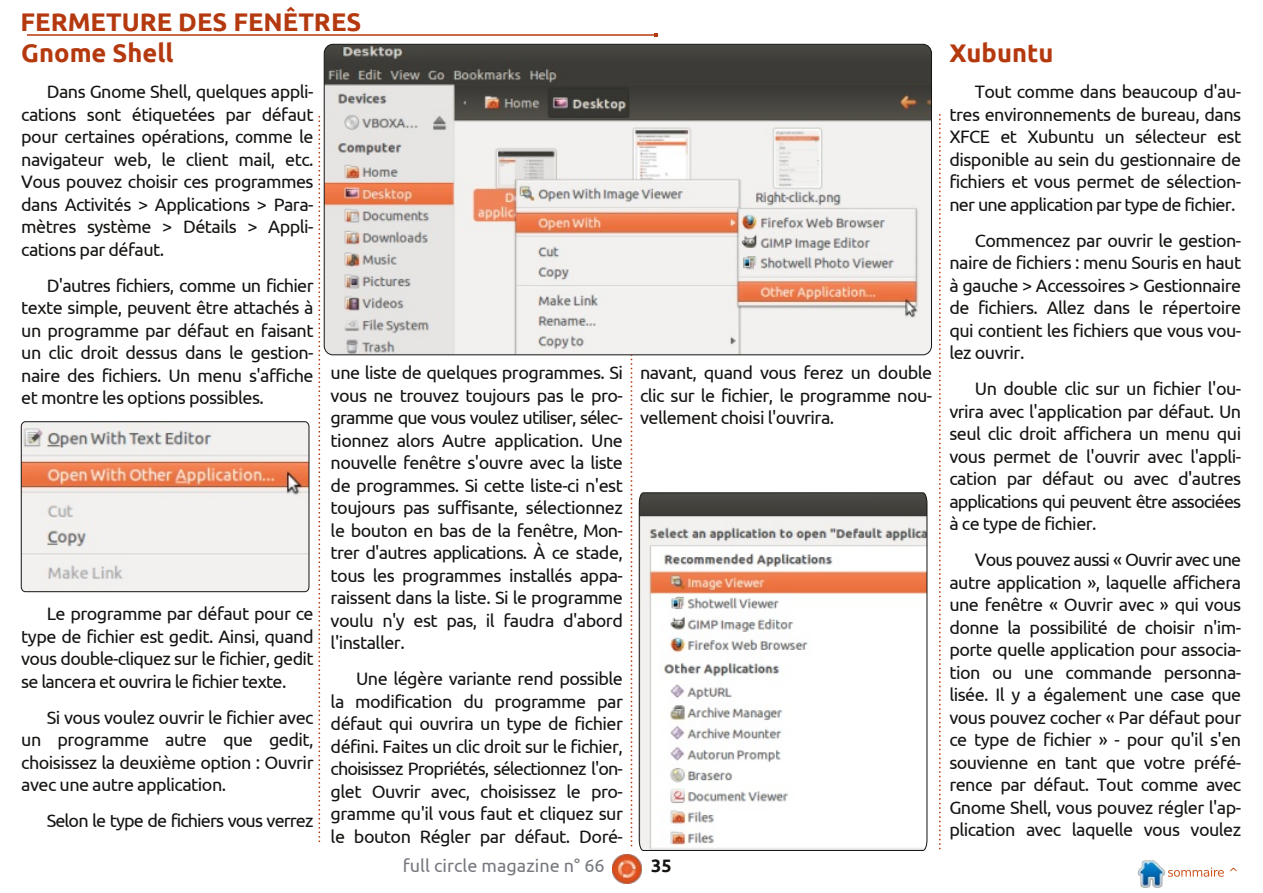
<style>
.page{position:relative;width:1263px;height:893px;background:#fff}
.page>*{position:absolute;margin:0;border:0;box-sizing:border-box;transform-origin:0 0}
.t1{font:700 25.5px "Ubuntu";color:#b5390f}
.t2{font:18px/22.5px "Ubuntu";letter-spacing:-.03em;color:#161412;text-align:justify}
.t3{font:18px "Ubuntu";letter-spacing:-.05em;color:#161412}
.t4{font:18px "Ubuntu";color:#777980}
.t5{font:700 18px "Ubuntu";color:#161412}
</style>
<div class="page">
<svg style="left:319px;top:116px;width:1px;height:726px"></svg>
<svg style="left:631px;top:355px;width:1px;height:491px"></svg>
<svg style="left:939px;top:114px;width:1px;height:735px"></svg>
<hr style="left:27px;top:34px;width:628px;height:2px;background:#b5390f">
<img style="left:612px;top:855px;width:30px;height:28px">
<img style="left:1138px;top:860px;width:27px;height:27px">
<svg style="left:21px;top:421px;width:289px;height:171px"></svg>
<img style="left:324px;top:44px;width:607px;height:311px;border-radius:9px">
<svg style="left:638px;top:492px;width:290px;height:359px"></svg>
<h1 class="t1" style="left:21px;top:7px;width:342px">FERMETURE DES FENÊTRES</h1>
<h1 class="t1" style="left:21px;top:39px;width:154px">Gnome Shell</h1>
<p class="t2" style="left:21px;top:80px;width:294px;text-indent:26px">Dans Gnome Shell, quelques appli&shy;cations sont étiquetées par défaut pour certaines opérations, comme le navigateur web, le client mail, etc.<br>Vous pouvez choisir ces programmes dans Activités &gt; Applications &gt; Para&shy;mètres système &gt; Détails &gt; Appli&shy;cations par défaut.</p>
<p class="t2" style="left:21px;top:274px;width:294px;text-indent:26px">D'autres fichiers, comme un fichier texte simple, peuvent être attachés à un programme par défaut en faisant un clic droit dessus dans le gestion&shy;naire des fichiers. Un menu s'affiche et montre les options possibles.</p>
<p class="t2" style="left:21px;top:602px;width:294px;text-indent:26px">Le programme par défaut pour ce type de fichier est gedit. Ainsi, quand vous double-cliquez sur le fichier, gedit se lancera et ouvrira le fichier texte.</p>
<p class="t2" style="left:21px;top:706px;width:294px;text-indent:26px">Si vous voulez ouvrir le fichier avec un programme autre que gedit, choisissez la deuxième option : Ouvrir avec une autre application.</p>
<p class="t3" style="left:47px;top:811px;width:268px">Selon le type de fichiers vous verrez</p>
<p class="t2" style="left:331px;top:361px;width:294px">une liste de quelques programmes. Si vous ne trouvez toujours pas le pro&shy;gramme que vous voulez utiliser, sélec&shy;tionnez alors Autre application. Une nouvelle fenêtre s'ouvre avec la liste de programmes. Si cette liste-ci n'est toujours pas suffisante, sélectionnez le bouton en bas de la fenêtre, Mon&shy;trer d'autres applications. À ce stade, tous les programmes installés appa&shy;raissent dans la liste. Si le programme voulu n'y est pas, il faudra d'abord l'installer.</p>
<p class="t2" style="left:331px;top:667px;width:294px;text-indent:26px">Une légère variante rend possible la modification du programme par défaut qui ouvrira un type de fichier défini. Faites un clic droit sur le fichier, choisissez Propriétés, sélectionnez l'on&shy;glet Ouvrir avec, choisissez le pro&shy;gramme qu'il vous faut et cliquez sur le bouton Régler par défaut. Doré-</p>
<p class="t2" style="left:640px;top:361px;width:294px">navant, quand vous ferez un double clic sur le fichier, le programme nou&shy;vellement choisi l'ouvrira.</p>
<p class="t4" style="left:403px;top:855px;width:203px">full circle magazine n° 66</p>
<p class="t5" style="left:651px;top:855px;width:22px">35</p>
<h1 class="t1" style="left:949px;top:39px;width:105px">Xubuntu</h1>
<p class="t2" style="left:949px;top:80px;width:293px;text-indent:26px">Tout comme dans beaucoup d'au&shy;tres environnements de bureau, dans XFCE et Xubuntu un sélecteur est disponible au sein du gestionnaire de fichiers et vous permet de sélection&shy;ner une application par type de fichier.</p>
<p class="t2" style="left:949px;top:229px;width:293px;text-indent:26px">Commencez par ouvrir le gestion&shy;naire de fichiers : menu Souris en haut à gauche &gt; Accessoires &gt; Gestionnaire de fichiers. Allez dans le répertoire qui contient les fichiers que vous vou&shy;lez ouvrir.</p>
<p class="t2" style="left:949px;top:377px;width:293px;text-indent:26px">Un double clic sur un fichier l'ou&shy;vrira avec l'application par défaut. Un seul clic droit affichera un menu qui vous permet de l'ouvrir avec l'appli&shy;cation par défaut ou avec d'autres applications qui peuvent être associées à ce type de fichier.</p>
<p class="t2" style="left:949px;top:548px;width:293px;text-indent:26px">Vous pouvez aussi « Ouvrir avec une autre application », laquelle affichera une fenêtre « Ouvrir avec » qui vous donne la possibilité de choisir n'im&shy;porte quelle application pour associa&shy;tion ou une commande personna&shy;lisée. Il y a également une case que vous pouvez cocher « Par défaut pour ce type de fichier » - pour qu'il s'en souvienne en tant que votre préfé&shy;rence par défaut. Tout comme avec Gnome Shell, vous pouvez régler l'ap&shy;plication avec laquelle vous voulez</p>
</div>
